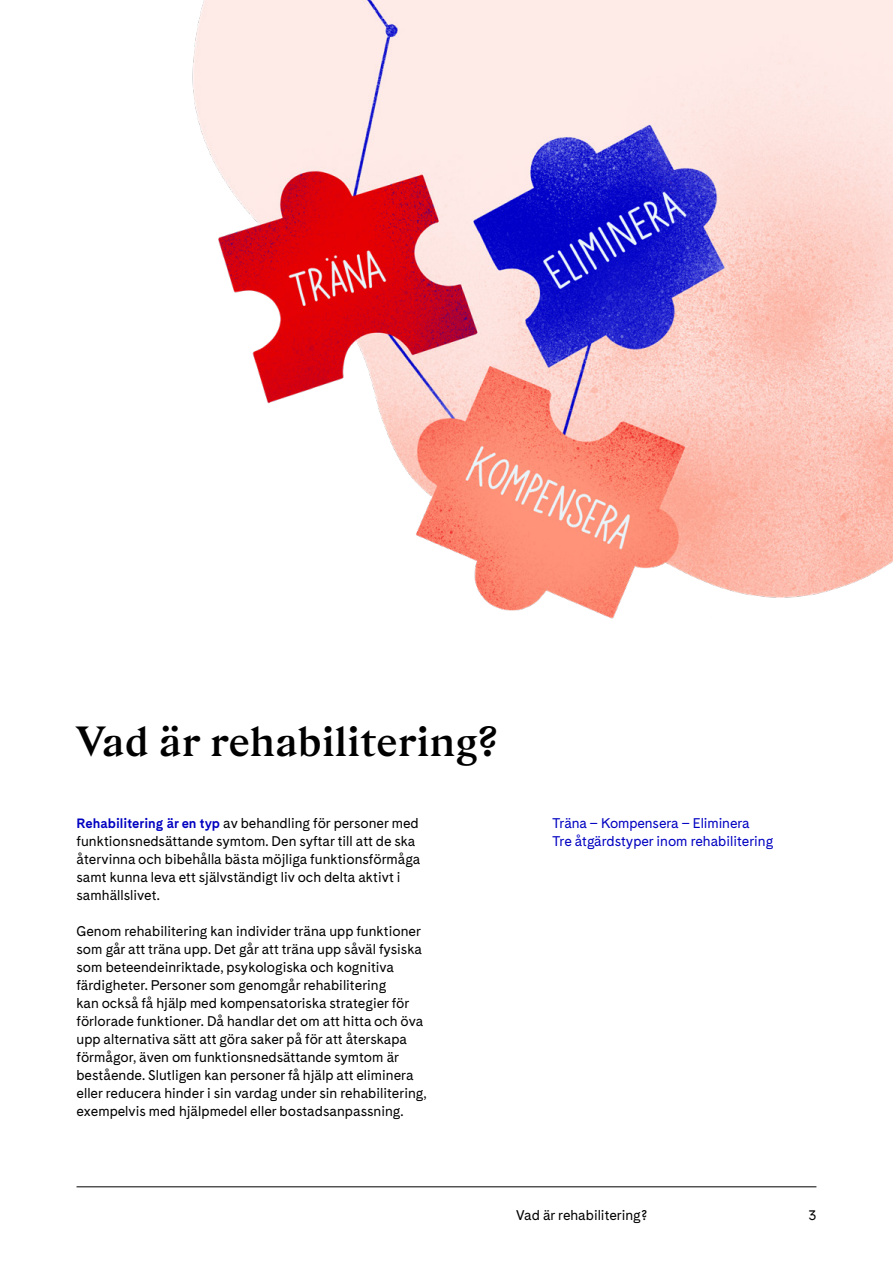
<style>
.page{position:relative;width:893px;height:1263px;background:#fff}
.page>*{position:absolute;margin:0;border:0;box-sizing:border-box;transform-origin:0 0}
.t1{font:600 42px "Gza";color:#000}
.t2{font:13.05px/18px "Cadiz";color:#000}
.t3{font:13.05px/18px "Cadiz";letter-spacing:-.005em;color:#0000c1}
.s1{font-weight:700;font-size:13.5px;color:#0000c1}
</style>
<div class="page">
<hr style="left:77px;top:1186px;width:739px;height:1px;background:#000">
<img style="left:192px;top:0;width:701px;height:619px">
<h1 class="t1" style="left:77px;top:713px;width:423px">Vad är rehabilitering?</h1>
<p class="t2" style="left:77px;top:814px;width:345px"><span class="s1">Rehabilitering är en typ</span> av behandling för personer med funktionsnedsättande symtom. Den syftar till att de ska återvinna och bibehålla bästa möjliga funktionsförmåga samt kunna leva ett självständigt liv och delta aktivt i samhällslivet.</p>
<p class="t2" style="left:77px;top:922px;width:352px">Genom rehabilitering kan individer träna upp funktioner som går att träna upp. Det går att träna upp såväl fysiska som beteendeinriktade, psykologiska och kognitiva färdigheter. Personer som genomgår rehabilitering<br>kan också få hjälp med kompensatoriska strategier för förlorade funktioner. Då handlar det om att hitta och öva upp alternativa sätt att göra saker på för att återskapa förmågor, även om funktionsnedsättande symtom är bestående. Slutligen kan personer få hjälp att eliminera eller reducera hinder i sin vardag under sin rehabilitering, exempelvis med hjälpmedel eller bostadsanpassning.</p>
<p class="t3" style="left:552px;top:814px;width:222px">Träna – Kompensera – Eliminera<br>Tre åtgärdstyper inom rehabilitering</p>
<p class="t2" style="left:516px;top:1206px;width:133px">Vad är rehabilitering?</p>
<p class="t2" style="left:808px;top:1206px;width:10px">3</p>
</div>
